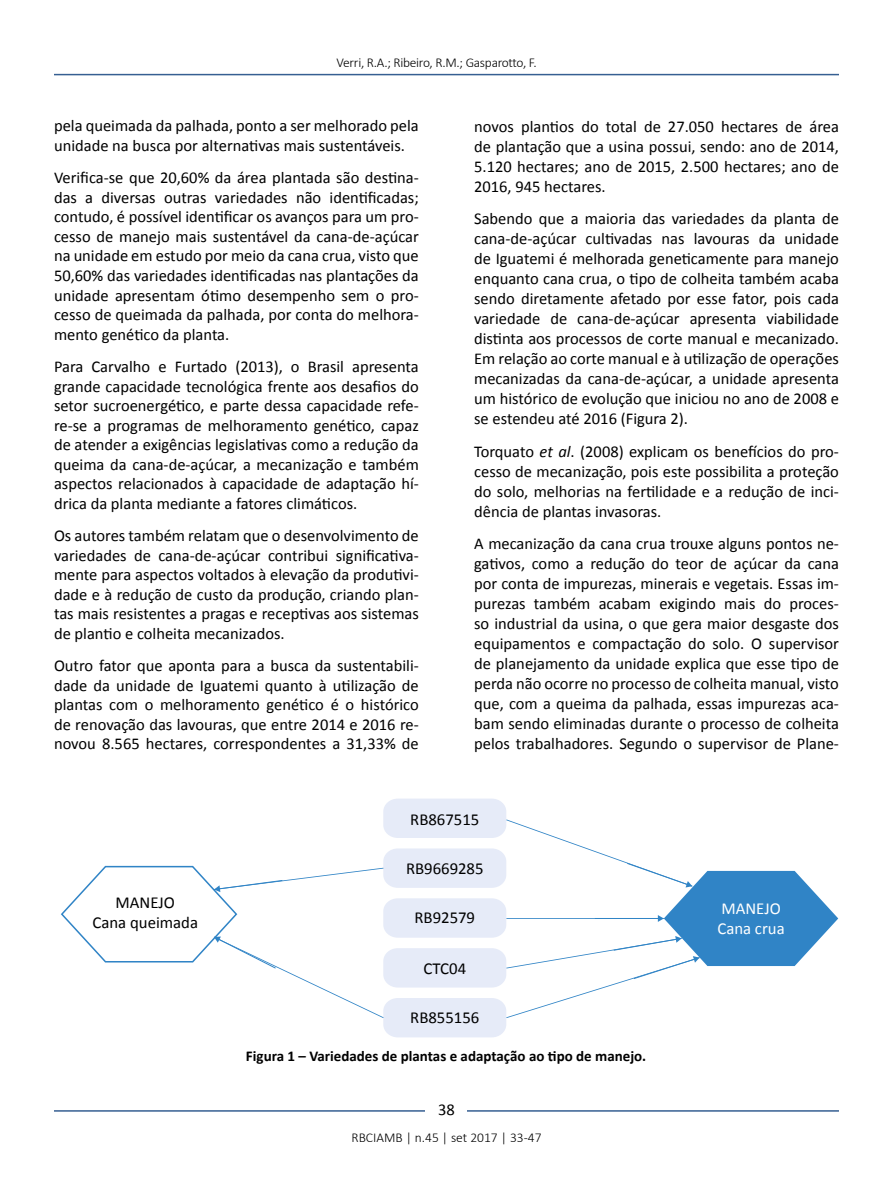
<style>
.page{position:relative;width:893px;height:1191px;background:#fff}
.page>*{position:absolute;margin:0;border:0;box-sizing:border-box;transform-origin:0 0}
.t1{font:16.8px/20.1px "Calibri";color:#000;text-align:center}
.t2{font:16.8px/20.1px "Calibri";color:#fff}
.t3{font:16.5px/20px "Calibri";color:#000;text-align:justify}
.t4{font:700 15px "Calibri";color:#000}
.t5{font:300 13.5px "Calibri";letter-spacing:-.02em;color:#000}
.t6{font:300 13.5px "Calibri";color:#000}
.s1{font-style:italic}
</style>
<div class="page">
<hr style="left:54px;top:74px;width:785px;height:1px;background:#365f92">
<hr style="left:54px;top:1110px;width:785px;height:1px;background:#365f92">
<div style="left:426px;top:1096px;width:41px;height:26px;background:#fff"></div>
<svg style="left:61px;top:798px;width:777px;height:239px"></svg>
<p class="t5" style="left:337px;top:54px;width:202px">Verri, R.A.; Ribeiro, R.M.; Gasparotto, F.</p>
<p class="t3" style="left:54px;top:116px;width:366px;line-height:19.5px">pela queimada da palhada, ponto a ser melhorado pela unidade na busca por alternativas mais sustentáveis.</p>
<p class="t3" style="left:54px;top:168px;width:366px;line-height:19.5px">Verifica-se que 20,60% da área plantada são destina&shy;das a diversas outras variedades não identificadas; contudo, é possível identificar os avanços para um pro&shy;cesso de manejo mais sustentável da cana-de-açúcar na unidade em estudo por meio da cana crua, visto que 50,60% das variedades identificadas nas plantações da unidade apresentam ótimo desempenho sem o pro&shy;cesso de queimada da palhada, por conta do melhora&shy;mento genético da planta.</p>
<p class="t3" style="left:54px;top:357px;width:366px;line-height:19.5px">Para Carvalho e Furtado (2013), o Brasil apresenta grande capacidade tecnológica frente aos desafios do setor sucroenergético, e parte dessa capacidade refe&shy;re-se a programas de melhoramento genético, capaz de atender a exigências legislativas como a redução da queima da cana-de-açúcar, a mecanização e também aspectos relacionados à capacidade de adaptação hí&shy;drica da planta mediante a fatores climáticos.</p>
<p class="t3" style="left:54px;top:526px;width:366px;line-height:19.5px">Os autores também relatam que o desenvolvimento de variedades de cana-de-açúcar contribui significativa&shy;mente para aspectos voltados à elevação da produtivi&shy;dade e à redução de custo da produção, criando plan&shy;tas mais resistentes a pragas e receptivas aos sistemas de plantio e colheita mecanizados.</p>
<p class="t3" style="left:54px;top:656px;width:366px;line-height:19.5px">Outro fator que aponta para a busca da sustentabili&shy;dade da unidade de Iguatemi quanto à utilização de plantas com o melhoramento genético é o histórico de renovação das lavouras, que entre 2014 e 2016 re&shy;novou 8.565 hectares, correspondentes a 31,33% de</p>
<p class="t3" style="left:474px;top:116px;width:366px">novos plantios do total de 27.050 hectares de área de plantação que a usina possui, sendo: ano de 2014, 5.120 hectares; ano de 2015, 2.500 hectares; ano de 2016, 945 hectares.</p>
<p class="t3" style="left:474px;top:209px;width:366px">Sabendo que a maioria das variedades da planta de cana-de-açúcar cultivadas nas lavouras da unidade de Iguatemi é melhorada geneticamente para manejo enquanto cana crua, o tipo de colheita também acaba sendo diretamente afetado por esse fator, pois cada variedade de cana-de-açúcar apresenta viabilidade distinta aos processos de corte manual e mecanizado.<br>Em relação ao corte manual e à utilização de operações mecanizadas da cana-de-açúcar, a unidade apresenta um histórico de evolução que iniciou no ano de 2008 e se estendeu até 2016 (Figura 2).</p>
<p class="t3" style="left:474px;top:441px;width:366px">Torquato <span class="s1">et al</span>. (2008) explicam os benefícios do pro&shy;cesso de mecanização, pois este possibilita a proteção do solo, melhorias na fertilidade e a redução de inci&shy;dência de plantas invasoras.</p>
<p class="t3" style="left:474px;top:534px;width:366px">A mecanização da cana crua trouxe alguns pontos ne&shy;gativos, como a redução do teor de açúcar da cana por conta de impurezas, minerais e vegetais. Essas im&shy;purezas também acabam exigindo mais do proces&shy;so industrial da usina, o que gera maior desgaste dos equipamentos e compactação do solo. O supervisor de planejamento da unidade explica que esse tipo de perda não ocorre no processo de colheita manual, visto que, com a queima da palhada, essas impurezas aca&shy;bam sendo eliminadas durante o processo de colheita pelos trabalhadores. Segundo o supervisor de Plane-</p>
<p class="t1" style="left:93px;top:892px;width:107px">MANEJO<br>Cana queimada</p>
<p class="t1" style="left:410px;top:809px;width:71px">RB867515</p>
<p class="t1" style="left:406px;top:858px;width:79px">RB9669285</p>
<p class="t1" style="left:414px;top:907px;width:62px">RB92579</p>
<p class="t1" style="left:423px;top:958px;width:44px">CTC04</p>
<p class="t1" style="left:410px;top:1007px;width:71px">RB855156</p>
<p class="t4" style="left:246px;top:1046px;width:402px">Figura 1 – Variedades de plantas e adaptação ao tipo de manejo.</p>
<p class="t3" style="left:438px;top:1099px;width:18px">38</p>
<p class="t6" style="left:351px;top:1129px;width:192px">RBCIAMB | n.45 | set 2017 | 33-47</p>
<p class="t2" style="left:717px;top:898px;width:69px">MANEJO<br>Cana crua</p>
</div>
